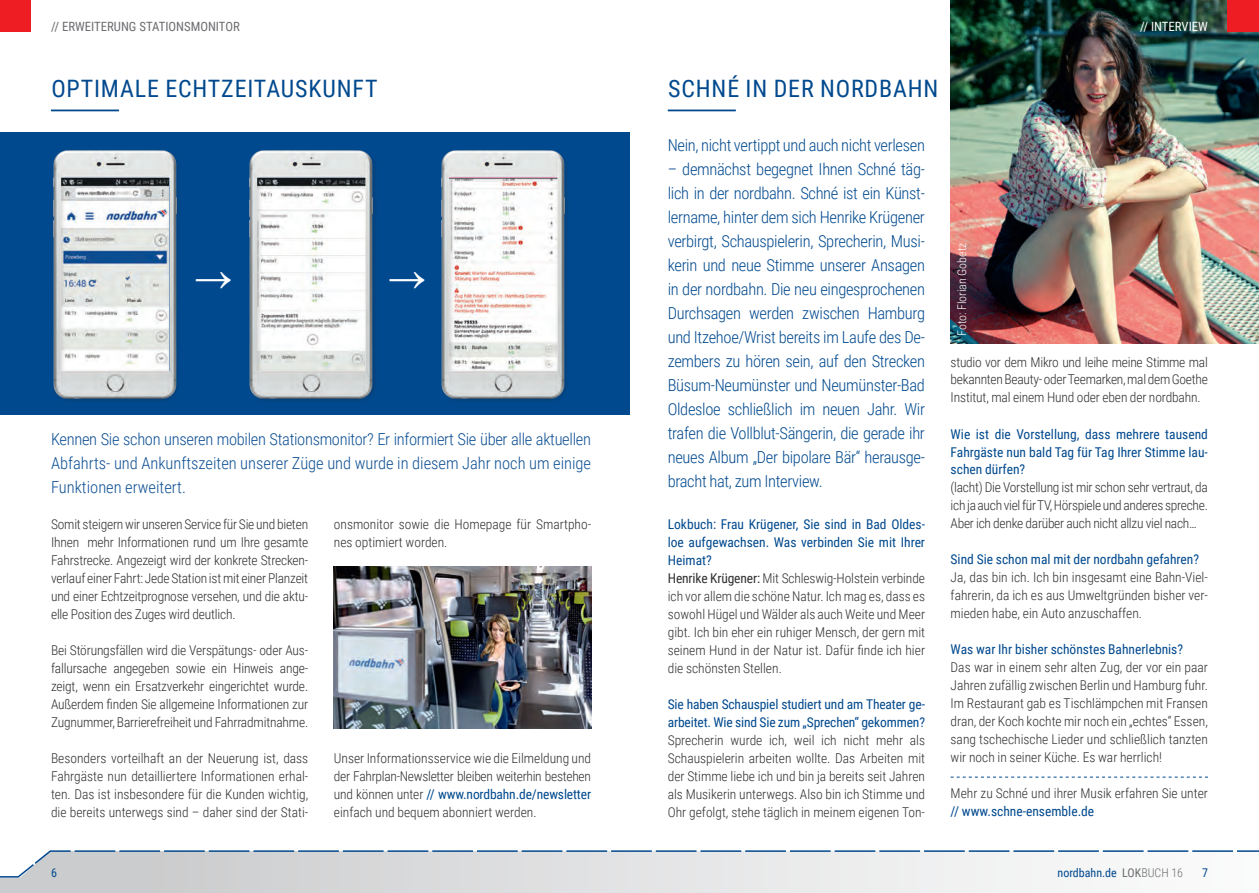
<style>
.page{position:relative;width:1259px;height:893px;background:#fff}
.page>*{position:absolute;margin:0;border:0;box-sizing:border-box;transform-origin:0 0}
.t1{font:24px "Roboto Condensed";letter-spacing:.035em;color:#01498e}
.t2{font:300 16.5px/24px "Roboto Condensed";letter-spacing:-.02em;color:#01498e;text-align:justify}
.t3{font:300 16.5px/24px "Roboto Condensed";color:#0d4f93;text-align:justify}
.t4{font:300 13.5px/18px "Roboto Condensed";color:#312f30;text-align:justify}
.t5{font:13.5px/18px "Roboto Condensed";color:#01498e}
.t6{font:12.75px "Roboto Condensed";color:#6c6d70}
.t7{font:12.75px "Roboto Condensed";color:#fff}
.t8{font:12px "Roboto Condensed";color:#01498e}
.t9{font:300 12px "Roboto Condensed";color:#fff}
.s1{font-weight:400;color:#01498e}
.s2{font-weight:400}
.s3{color:#6c6d70}
.s4{font-weight:300;color:#6c6d70}
</style>
<div class="page">
<svg style="left:0;top:850px;width:1259px;height:43px"></svg>
<div style="left:0;top:0;width:31px;height:31px;background:#ee1d23"></div>
<div style="left:0;top:133px;width:629px;height:282px;background:#01498e"></div>
<hr style="left:668px;top:110px;width:68px;height:1px;background:#01498e">
<hr style="left:51px;top:110px;width:68px;height:1px;background:#01498e">
<img style="left:53px;top:150px;width:125px;height:251px">
<img style="left:249px;top:150px;width:126px;height:251px">
<img style="left:441px;top:150px;width:126px;height:251px">
<img style="left:334px;top:567px;width:257px;height:162px">
<img style="left:950px;top:0;width:309px;height:343px">
<div style="left:1228px;top:0;width:31px;height:31px;background:#ee1d23"></div>
<svg style="left:950px;top:777px;width:258px;height:1px"></svg>
<p class="t6" style="left:51px;top:18px;width:190px">// ERWEITERUNG STATIONSMONITOR</p>
<h1 class="t1" style="left:51px;top:71px;width:328px">OPTIMALE ECHTZEITAUSKUNFT</h1>
<p class="t3" style="left:51px;top:426px;width:541px">Kennen Sie schon unseren mobilen Stationsmonitor? Er informiert Sie über alle aktuellen Abfahrts- und Ankunftszeiten unserer Züge und wurde in diesem Jahr noch um einige Funktionen erweitert.</p>
<p class="t4" style="left:51px;top:514px;width:259px">Somit steigern wir unseren Service für Sie und bieten Ihnen mehr Informationen rund um Ihre gesamte Fahrstrecke. Angezeigt wird der konkrete Strecken&shy;verlauf einer Fahrt: Jede Station ist mit einer Planzeit und einer Echtzeitprognose versehen, und die aktu&shy;elle Position des Zuges wird deutlich.</p>
<p class="t4" style="left:51px;top:640px;width:259px">Bei Störungsfällen wird die Verspätungs- oder Aus&shy;fallursache angegeben sowie ein Hinweis ange&shy;zeigt, wenn ein Ersatzverkehr eingerichtet wurde.<br>Außerdem finden Sie allgemeine Informationen zur Zugnummer, Barrierefreiheit und Fahrradmitnahme.</p>
<p class="t4" style="left:51px;top:748px;width:259px">Besonders vorteilhaft an der Neuerung ist, dass Fahrgäste nun detailliertere Informationen erhal&shy;ten. Das ist insbesondere für die Kunden wichtig, die bereits unterwegs sind – daher sind der Stati-</p>
<p class="t4" style="left:334px;top:514px;width:259px">onsmonitor sowie die Homepage für Smartpho&shy;nes optimiert worden.</p>
<p class="t4" style="left:334px;top:748px;width:259px">Unser Informationsservice wie die Eilmeldung und der Fahrplan-Newsletter bleiben weiterhin bestehen und können unter <span class="s1">// www.nordbahn.de/newsletter </span>einfach und bequem abonniert werden.</p>
<p class="t7" style="left:1140px;top:18px;width:69px">// INTERVIEW</p>
<h1 class="t1" style="left:668px;top:71px;width:272px">SCHNÉ IN DER NORDBAHN</h1>
<p class="t2" style="left:668px;top:132px;width:259px">Nein, nicht vertippt und auch nicht verlesen</p>
<p class="t2" style="left:668px;top:156px;width:259px">– demnächst begegnet Ihnen Schné täg&shy;lich in der nordbahn. Schné ist ein Künst&shy;lername, hinter dem sich Henrike Krügener verbirgt, Schauspielerin, Sprecherin, Musi&shy;kerin und neue Stimme unserer Ansagen in der nordbahn. Die neu eingesprochenen Durchsagen werden zwischen Hamburg und Itzehoe/Wrist bereits im Laufe des De&shy;zembers zu hören sein, auf den Strecken Büsum-Neumünster und Neumünster-Bad Oldesloe schließlich im neuen Jahr. Wir trafen die Vollblut-Sängerin, die gerade ihr neues Album „Der bipolare Bär“ herausge&shy;bracht hat, zum Interview.</p>
<p class="t4" style="left:668px;top:514px;width:259px;text-align:left"><span class="s1">Lokbuch: Frau Krügener, Sie sind in Bad Oldes&shy;loe aufgewachsen. Was verbinden Sie mit Ihrer Heimat?<br></span><span class="s2">Henrike Krügener:</span> Mit Schleswig-Holstein verbinde ich vor allem die schöne Natur. Ich mag es, dass es sowohl Hügel und Wälder als auch Weite und Meer gibt. Ich bin eher ein ruhiger Mensch, der gern mit seinem Hund in der Natur ist. Dafür finde ich hier die schönsten Stellen.</p>
<p class="t5" style="left:668px;top:694px;width:259px">Sie haben Schauspiel studiert und am Theater ge&shy;arbeitet. Wie sind Sie zum „Sprechen“ gekommen?</p>
<p class="t4" style="left:668px;top:730px;width:259px">Sprecherin wurde ich, weil ich nicht mehr als Schauspielerin arbeiten wollte. Das Arbeiten mit der Stimme liebe ich und bin ja bereits seit Jahren als Musikerin unterwegs. Also bin ich Stimme und Ohr gefolgt, stehe täglich in meinem eigenen Ton-</p>
<p class="t9" style="left:953px;top:336px;width:95px;rotate:-90deg">Foto: Florian Gobetz</p>
<p class="t4" style="left:950px;top:352px;width:259px">studio vor dem Mikro und leihe meine Stimme mal bekannten Beauty- oder Teemarken, mal dem Goethe Institut, mal einem Hund oder eben der nordbahn.</p>
<p class="t5" style="left:950px;top:424px;width:259px;text-align:justify">Wie ist die Vorstellung, dass mehrere tausend Fahrgäste nun bald Tag für Tag Ihrer Stimme lau&shy;schen dürfen?</p>
<p class="t4" style="left:950px;top:478px;width:259px">(lacht) Die Vorstellung ist mir schon sehr vertraut, da ich ja auch viel für TV, Hörspiele und anderes spreche.<br>Aber ich denke darüber auch nicht allzu viel nach…</p>
<p class="t5" style="left:950px;top:550px;width:250px">Sind Sie schon mal mit der nordbahn gefahren?</p>
<p class="t4" style="left:950px;top:568px;width:259px">Ja, das bin ich. Ich bin insgesamt eine Bahn-Viel&shy;fahrerin, da ich es aus Umweltgründen bisher ver&shy;mieden habe, ein Auto anzuschaffen.</p>
<p class="t5" style="left:950px;top:640px;width:234px">Was war Ihr bisher schönstes Bahnerlebnis?</p>
<p class="t4" style="left:950px;top:658px;width:259px">Das war in einem sehr alten Zug, der vor ein paar Jahren zufällig zwischen Berlin und Hamburg fuhr.<br>Im Restaurant gab es Tischlämpchen mit Fransen dran, der Koch kochte mir noch ein „echtes“ Essen, sang tschechische Lieder und schließlich tanzten wir noch in seiner Küche. Es war herrlich!</p>
<p class="t4" style="left:950px;top:784px;width:259px">Mehr zu Schné und ihrer Musik erfahren Sie unter</p>
<p class="t5" style="left:950px;top:802px;width:145px">// www.schne-ensemble.de</p>
<p class="t8" style="left:51px;top:864px;width:7px">6</p>
<p class="t8" style="left:1057px;top:864px;width:127px">nordbahn.de <span class="s3">LOK</span><span class="s4">BUCH 16</span></p>
<p class="t8" style="left:1202px;top:864px;width:7px">7</p>
</div>
